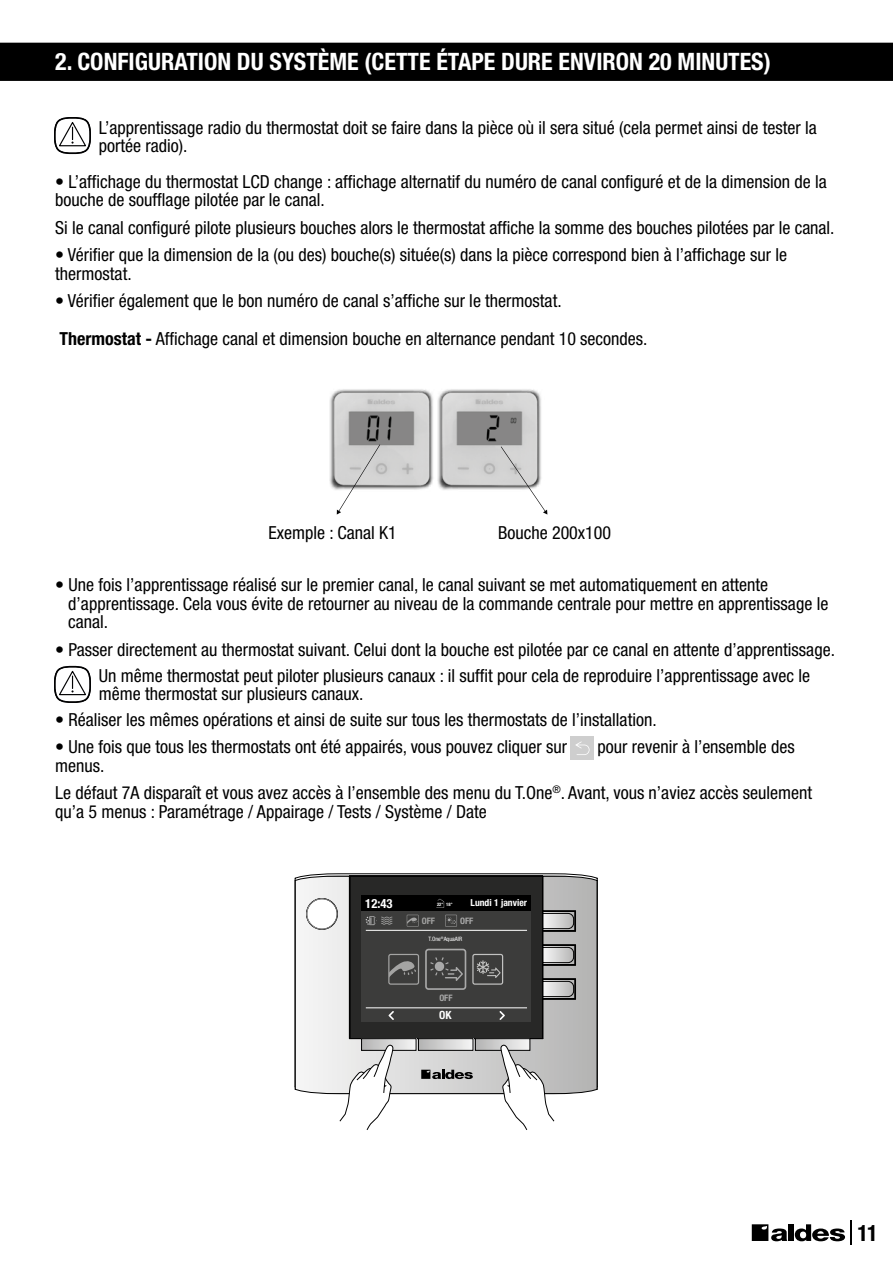
<style>
.page{position:relative;width:893px;height:1263px;background:#fff}
.page>*{position:absolute;margin:0;border:0;box-sizing:border-box;transform-origin:0 0}
.t1{font:700 condensed 24px "Helvetica Neue LT Std";color:#fff}
.t2{font:700 condensed 22.5px "Helvetica Neue LT Std";color:#000}
.t3{font:condensed 18px/18.8px "Helvetica Neue LT Std";color:#000}
.t4{font:700 condensed 12.6px "Helvetica Neue";color:#fff}
.t5{font:700 condensed 11.25px "Helvetica Neue";color:#fff}
.t6{font:700 condensed 9.6px "Helvetica Neue";color:#fff}
.t7{font:700 condensed 8.85px "Helvetica Neue";color:#a9a9a9}
.t8{font:700 condensed 8.85px "Helvetica Neue";color:#a4a4a3}
.t9{font:condensed 6px "Helvetica Neue";color:#fff}
.t10{font:700 condensed 4.65px "Helvetica Neue";color:#fff}
.s1{font-weight:700}
</style>
<div class="page">
<hr style="left:850px;top:1220px;width:2px;height:25px;background:#000">
<div style="left:788px;top:1224px;width:6px;height:17px;background:#000"></div>
<svg style="left:795px;top:1224px;width:50px;height:17px"></svg>
<svg style="left:752px;top:1224px;width:35px;height:17px"></svg>
<div style="left:0;top:43px;width:893px;height:38px;background:#000"></div>
<svg style="left:54px;top:117px;width:37px;height:37px"></svg>
<svg style="left:54px;top:666px;width:37px;height:37px"></svg>
<img style="left:329px;top:389px;width:212px;height:101px">
<div style="left:571px;top:737px;width:23px;height:23px;background:#cecece"></div>
<svg style="left:575px;top:741px;width:15px;height:14px"></svg>
<svg style="left:501px;top:446px;width:46px;height:68px"></svg>
<svg style="left:337px;top:444px;width:43px;height:70px"></svg>
<svg style="left:295px;top:875px;width:303px;height:220px"></svg>
<svg style="left:421px;top:1070px;width:52px;height:9px"></svg>
<svg style="left:306px;top:898px;width:32px;height:32px"></svg>
<svg style="left:363px;top:1040px;width:51px;height:9px"></svg>
<div style="left:361px;top:1038px;width:55px;height:13px;border:1px solid #000"></div>
<svg style="left:420px;top:1040px;width:51px;height:9px"></svg>
<div style="left:418px;top:1038px;width:55px;height:13px;border:1px solid #000"></div>
<svg style="left:477px;top:1040px;width:51px;height:9px"></svg>
<div style="left:475px;top:1038px;width:55px;height:13px;border:1px solid #000"></div>
<svg style="left:500px;top:1045px;width:55px;height:85px"></svg>
<svg style="left:338px;top:1045px;width:56px;height:85px"></svg>
<svg style="left:349px;top:875px;width:227px;height:164px;background:#464645"></svg>
<h1 class="t1" style="left:55px;top:47px;width:717px">2. CONFIGURATION DU SYSTÈME (CETTE ÉTAPE DURE ENVIRON 20 MINUTES)</h1>
<p class="t3" style="left:99px;top:118px;width:719px;line-height:18px">L’apprentissage radio du thermostat doit se faire dans la pièce où il sera situé (cela permet ainsi de tester la portée radio).</p>
<p class="t3" style="left:55px;top:172px;width:773px">• L’affichage du thermostat LCD change : affichage alternatif du numéro de canal configuré et de la dimension de la bouche de soufflage pilotée par le canal.</p>
<p class="t3" style="left:55px;top:218px;width:781px">Si le canal configuré pilote plusieurs bouches alors le thermostat affiche la somme des bouches pilotées par le canal.</p>
<p class="t3" style="left:55px;top:245px;width:733px">• Vérifier que la dimension de la (ou des) bouche(s) située(s) dans la pièce correspond bien à l’affichage sur le thermostat.</p>
<p class="t3" style="left:55px;top:281px;width:594px;line-height:38.5px">• Vérifier également que le bon numéro de canal s’affiche sur le thermostat.<br><span class="s1">Thermostat -</span> Affichage canal et dimension bouche en alternance pendant 10 secondes.</p>
<p class="t3" style="left:269px;top:523px;width:130px">Exemple : Canal K1</p>
<p class="t3" style="left:498px;top:523px;width:115px">Bouche 200x100</p>
<p class="t3" style="left:68px;top:575px;width:762px;text-indent:-13px">• Une fois l’apprentissage réalisé sur le premier canal, le canal suivant se met automatiquement en attente d’apprentissage. Cela vous évite de retourner au niveau de la commande centrale pour mettre en apprentissage le canal.</p>
<p class="t3" style="left:99px;top:636px;width:738px;line-height:26.5px;text-indent:-44px">• Passer directement au thermostat suivant. Celui dont la bouche est pilotée par ce canal en attente d’apprentissage.<br>Un même thermostat peut piloter plusieurs canaux : il suffit pour cela de reproduire l’apprentissage avec le</p>
<p class="t3" style="left:99px;top:684px;width:266px">même thermostat sur plusieurs canaux.</p>
<p class="t3" style="left:55px;top:710px;width:603px">• Réaliser les mêmes opérations et ainsi de suite sur tous les thermostats de l’installation.</p>
<p class="t3" style="left:55px;top:737px;width:513px">• Une fois que tous les thermostats ont été appairés, vous pouvez cliquer sur</p>
<p class="t3" style="left:597px;top:737px;width:199px">pour revenir à l’ensemble des</p>
<p class="t3" style="left:55px;top:752px;width:758px;line-height:27.3px">menus.<br>Le défaut 7A disparaît et vous avez accès à l’ensemble des menu du T.One<sup>®</sup>. Avant, vous n’aviez accès seulement</p>
<p class="t3" style="left:55px;top:802px;width:433px">qu’a 5 menus : Paramétrage / Appairage / Tests / Système / Date</p>
<p class="t4" style="left:365px;top:896px;width:29px">12:43</p>
<p class="t10" style="left:437px;top:901px;width:17px">22° 18°</p>
<p class="t6" style="left:471px;top:896px;width:58px">Lundi 1 janvier</p>
<p class="t8" style="left:422px;top:915px;width:15px">OFF</p>
<p class="t7" style="left:460px;top:915px;width:15px">OFF</p>
<p class="t9" style="left:428px;top:936px;width:35px">T.One<sup>®</sup>AquaAIR</p>
<p class="t7" style="left:439px;top:992px;width:15px">OFF</p>
<p class="t5" style="left:439px;top:1008px;width:14px">OK</p>
<p class="t2" style="left:857px;top:1219px;width:22px">11</p>
</div>
